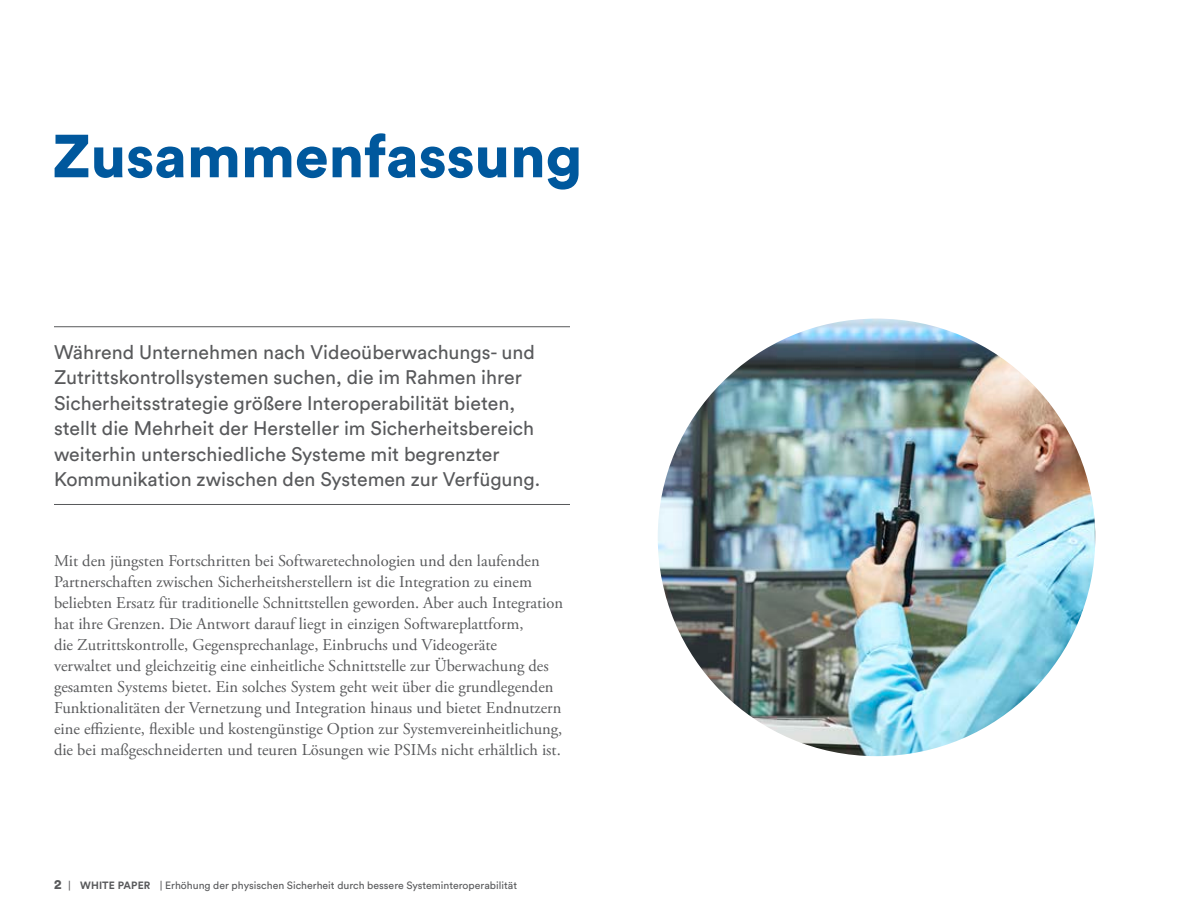
<style>
.page{position:relative;width:1188px;height:918px;background:#fff}
.page>*{position:absolute;margin:0;border:0;box-sizing:border-box;transform-origin:0 0}
.t1{font:900 60px "Circular Pro";color:#00589d}
.t2{font:19.5px/25.5px "Circular Pro";color:#58595b}
.t3{font:16.5px/21px "Adobe Garamond Pro";color:#58595b}
.t4{font:10.5px "Circular Pro";color:#58595b}
.s1{font-weight:900;font-size:13.5px}
.s2{font-weight:700}
</style>
<div class="page">
<hr style="left:54px;top:326px;width:516px;height:1px;background:#58595b">
<hr style="left:54px;top:504px;width:516px;height:1px;background:#58595b">
<img style="left:658px;top:319px;width:437px;height:437px;border-radius:219px">
<h1 class="t1" style="left:52px;top:114px;width:531px">Zusammenfassung</h1>
<p class="t2" style="left:54px;top:338px;width:488px">Während Unternehmen nach Videoüberwachungs- und Zutrittskontrollsystemen suchen, die im Rahmen ihrer Sicherheitsstrategie größere Interoperabilität bieten, stellt die Mehrheit der Hersteller im Sicherheitsbereich weiterhin unterschiedliche Systeme mit begrenzter Kommunikation zwischen den Systemen zur Verfügung.</p>
<p class="t3" style="left:54px;top:551px;width:511px">Mit den jüngsten Fortschritten bei Softwaretechnologien und den laufenden Partnerschaften zwischen Sicherheitsherstellern ist die Integration zu einem beliebten Ersatz für traditionelle Schnittstellen geworden. Aber auch Integration hat ihre Grenzen. Die Antwort darauf liegt in einzigen Softwareplattform,<br>die Zutrittskontrolle, Gegensprechanlage, Einbruchs und Videogeräte<br>verwaltet und gleichzeitig eine einheitliche Schnittstelle zur Überwachung des gesamten Systems bietet. Ein solches System geht weit über die grundlegenden Funktionalitäten der Vernetzung und Integration hinaus und bietet Endnutzern eine effiziente, flexible und kostengünstige Option zur Systemvereinheitlichung, die bei maßgeschneiderten und teuren Lösungen wie PSIMs nicht erhältlich ist.</p>
<p class="t4" style="left:54px;top:878px;width:465px"><span class="s1">2</span> | <span class="s2">WHITE PAPER</span> | Erhöhung der physischen Sicherheit durch bessere Systeminteroperabilität</p>
</div>
